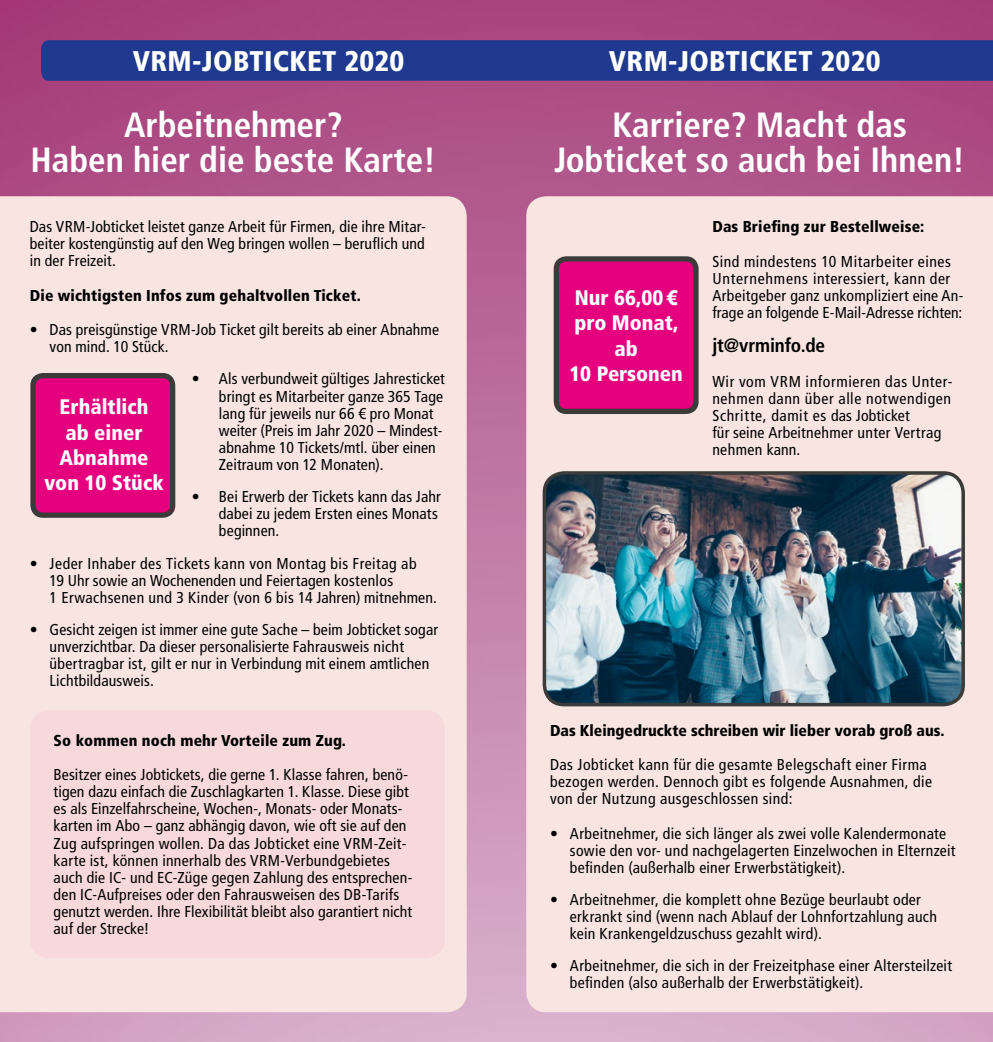
<style>
.page{position:relative;width:993px;height:1042px;background:#fff}
.page>*{position:absolute;margin:0;border:0;box-sizing:border-box;transform-origin:0 0}
.t1{font:700 condensed 35px/34.8px "Frutiger LT Com";color:#fff;text-align:center}
.t2{font:900 condensed 28.35px "Frutiger LT Com";letter-spacing:.01em;color:#fff}
.t3{font:900 condensed 21px/25.2px "Frutiger LT Com";color:#fff}
.Copy{font:700 condensed 19.25px "Frutiger LT Com";letter-spacing:-.01em;color:#000}
.Copy-2{font:condensed 15.75px/17.2px "Frutiger LT Com";letter-spacing:.015em;color:#000}
.Zwischenhead{font:900 condensed 15.75px "Frutiger LT Com";letter-spacing:.01em;color:#000}
.Copy-3{font:condensed 15.75px/17.2px "Frutiger LT Com";letter-spacing:.035em;color:#000}
</style>
<div class="page">
<img style="left:0;top:0;width:992px;height:1042px">
<div style="left:526px;top:196px;width:466px;height:816px;background:#f8e5e1"></div>
<div style="left:0;top:196px;width:466px;height:816px;background:#f8e5e1"></div>
<div style="left:41px;top:40px;width:951px;height:41px;background:#1e398f"></div>
<div style="left:33px;top:376px;width:140px;height:139px;background:#e5007d;border-radius:10px"></div>
<div style="left:30px;top:373px;width:145px;height:145px;border:5px solid #3b3b3a;border-radius:10px"></div>
<div style="left:30px;top:710px;width:414px;height:248px;background:#f7d9db;border-radius:20px"></div>
<img style="left:544px;top:473px;width:418px;height:231px">
<div style="left:542px;top:471px;width:422px;height:235px;border:4px solid #3b3b3a;border-radius:20px"></div>
<div style="left:556px;top:259px;width:139px;height:152px;background:#e5007d;border-radius:10px"></div>
<div style="left:553px;top:256px;width:145px;height:158px;border:5px solid #3b3b3a;border-radius:10px"></div>
<p class="t2" style="left:133px;top:44px;width:273px">VRM-JOBTICKET 2020</p>
<p class="t2" style="left:608px;top:44px;width:273px">VRM-JOBTICKET 2020</p>
<p class="t1" style="left:124px;top:107px;width:220px">Arbeitnehmer?</p>
<p class="t1" style="left:31px;top:142px;width:407px">Haben hier die beste Karte!</p>
<p class="Copy-2" style="left:30px;top:218px;width:396px;text-align:justify">Das VRM-Jobticket leistet ganze Arbeit für Firmen, die ihre Mitar&shy;beiter kostengünstig auf den Weg bringen wollen – beruflich und in der Freizeit.</p>
<p class="Zwischenhead" style="left:30px;top:286px;width:332px">Die wichtigsten Infos zum gehaltvollen Ticket.</p>
<p class="Copy-2" style="left:50px;top:321px;width:391px;text-indent:-20px">• Das preisgünstige VRM-Job Ticket gilt bereits ab einer Abnahme von mind. 10 Stück.</p>
<p class="Copy-2" style="left:219px;top:370px;width:227px;text-indent:-27px">• Als verbundweit gültiges Jahresticket bringt es Mitarbeiter ganze 365 Tage lang für jeweils nur 66 € pro Monat weiter (Preis im Jahr 2020 – Mindest&shy;abnahme 10 Tickets/mtl. über einen Zeitraum von 12 Monaten).</p>
<p class="Copy-2" style="left:219px;top:488px;width:223px;text-indent:-27px">• Bei Erwerb der Tickets kann das Jahr dabei zu jedem Ersten eines Monats beginnen.</p>
<p class="Copy-2" style="left:50px;top:554px;width:388px;text-indent:-20px">• Jeder Inhaber des Tickets kann von Montag bis Freitag ab<br>19 Uhr sowie an Wochenenden und Feiertagen kostenlos<br>1 Erwachsenen und 3 Kinder (von 6 bis 14 Jahren) mitnehmen.</p>
<p class="Copy-2" style="left:50px;top:621px;width:390px;text-indent:-20px">• Gesicht zeigen ist immer eine gute Sache – beim Jobticket sogar unverzichtbar. Da dieser personalisierte Fahrausweis nicht übertragbar ist, gilt er nur in Verbindung mit einem amtlichen Lichtbildausweis.</p>
<p class="t3" style="left:60px;top:394px;width:90px">Erhältlich ab einer</p>
<p class="t3" style="left:59px;top:445px;width:91px">Abnahme</p>
<p class="t3" style="left:44px;top:470px;width:121px">von 10 Stück</p>
<p class="Zwischenhead" style="left:54px;top:731px;width:294px">So kommen noch mehr Vorteile zum Zug.</p>
<p class="Copy-2" style="left:54px;top:766px;width:360px">Besitzer eines Jobtickets, die gerne 1. Klasse fahren, benö&shy;tigen dazu einfach die Zuschlagkarten 1. Klasse. Diese gibt es als Einzelfahrscheine, Wochen-, Monats- oder Monats&shy;karten im Abo – ganz abhängig davon, wie oft sie auf den Zug aufspringen wollen. Da das Jobticket eine VRM-Zeit&shy;karte ist, können innerhalb des VRM-Verbundgebietes auch die IC- und EC-Züge gegen Zahlung des entsprechen&shy;den IC-Aufpreises oder den Fahrausweisen des DB-Tarifs genutzt werden. Ihre Flexibilität bleibt also garantiert nicht auf der Strecke!</p>
<p class="t1" style="left:554px;top:107px;width:412px">Karriere? Macht das<br>Jobticket so auch bei Ihnen!</p>
<p class="t3" style="left:569px;top:285px;width:115px;text-align:center">Nur 66,00 € pro Monat, ab<br>10 Personen</p>
<p class="Zwischenhead" style="left:712px;top:217px;width:213px">Das Briefing zur Bestellweise:</p>
<p class="Copy-2" style="left:712px;top:253px;width:252px">Sind mindestens 10 Mitarbeiter eines Unternehmens interessiert, kann der Arbeitgeber ganz unkompliziert eine An&shy;frage an folgende E-Mail-Adresse richten:</p>
<p class="Copy" style="left:712px;top:334px;width:114px">jt@vrminfo.de</p>
<p class="Copy-3" style="left:712px;top:373px;width:241px">Wir vom VRM informieren das Unter&shy;nehmen dann über alle notwendigen<br>Schritte, damit es das Jobticket<br>für seine Arbeitnehmer unter Vertrag nehmen kann.</p>
<p class="Zwischenhead" style="left:550px;top:721px;width:396px">Das Kleingedruckte schreiben wir lieber vorab groß aus.</p>
<p class="Copy-2" style="left:550px;top:756px;width:383px">Das Jobticket kann für die gesamte Belegschaft einer Firma bezogen werden. Dennoch gibt es folgende Ausnahmen, die von der Nutzung ausgeschlossen sind:</p>
<p class="Copy-2" style="left:569px;top:824px;width:387px;text-indent:-20px">• Arbeitnehmer, die sich länger als zwei volle Kalendermonate sowie den vor- und nachgelagerten Einzelwochen in Elternzeit befinden (außerhalb einer Erwerbstätigkeit).</p>
<p class="Copy-2" style="left:569px;top:891px;width:368px;text-indent:-20px">• Arbeitnehmer, die komplett ohne Bezüge beurlaubt oder erkrankt sind (wenn nach Ablauf der Lohnfortzahlung auch kein Krankengeldzuschuss gezahlt wird).</p>
<p class="Copy-2" style="left:569px;top:957px;width:383px;text-indent:-20px">• Arbeitnehmer, die sich in der Freizeitphase einer Altersteilzeit befinden (also außerhalb der Erwerbstätigkeit).</p>
</div>
